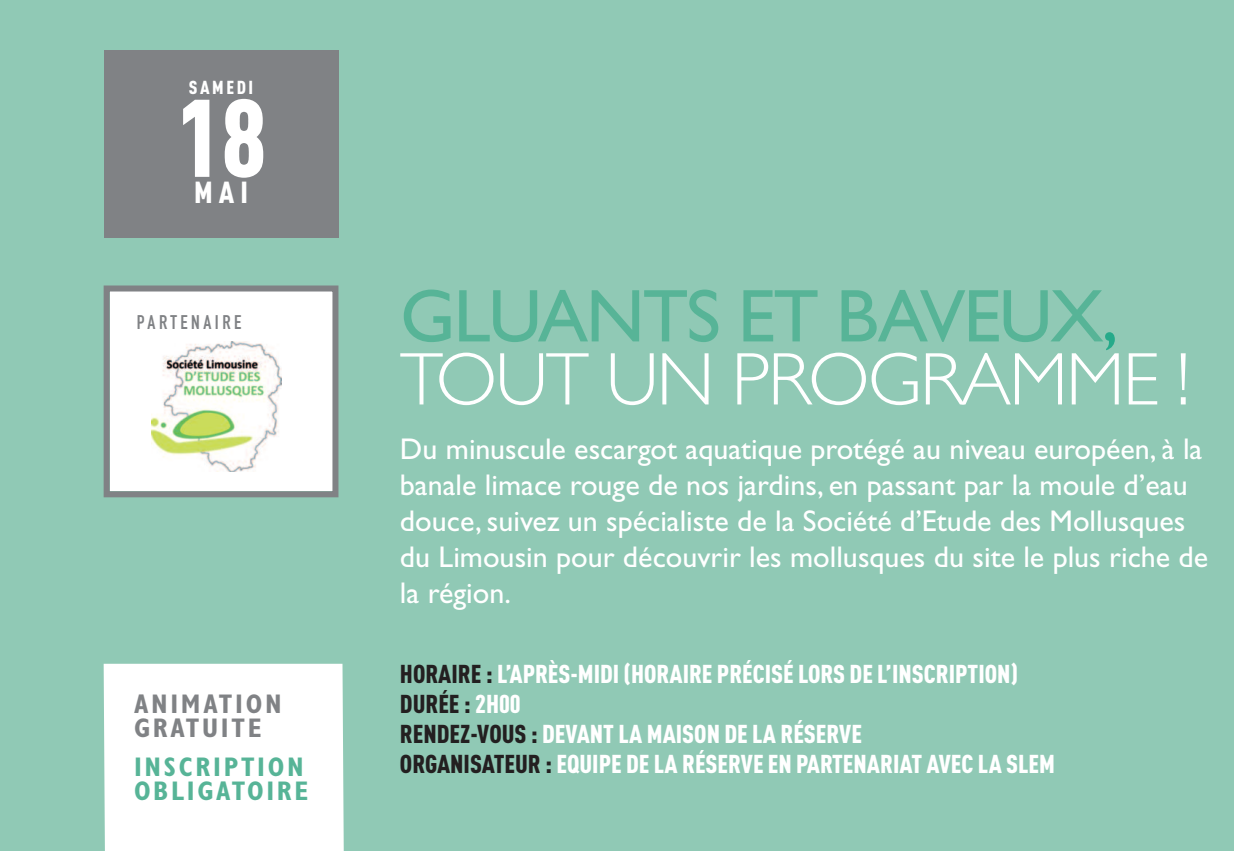
<style>
.page{position:relative;width:1234px;height:851px;background:#fff}
.page>*{position:absolute;margin:0;border:0;box-sizing:border-box;transform-origin:0 0}
.t1{font:900 108.3px "DIN Cond";color:#fff}
.t2{font:300 75px/63px "Gill Sans Std";letter-spacing:-.025em;color:#fff}
.t3{font:30px/36px "Gill Sans Std";color:#fff}
.t4{font:900 30px "DIN Cond";color:#fff}
.t5{font:700 condensed 27px/24px "Gill Sans Std";letter-spacing:.1em;color:#57b497}
.t6{font:700 condensed 27px/24px "Gill Sans Std";letter-spacing:.1em;color:#808285}
.t7{font:900 25.5px/30px "DIN Cond";color:#fff}
.t8{font:19.5px "DIN Engschrift";letter-spacing:.18em;color:#808285}
.t9{font:900 18.6px "DIN Cond";letter-spacing:.14em;color:#fff}
.s1{font-weight:400;color:#57b497}
.s2{font-weight:400;color:#26aa8a}
.s3{color:#231f20}
</style>
<div class="page">
<div style="left:0;top:0;width:1233px;height:850px;background:#90c9b5"></div>
<div style="left:110px;top:291px;width:222px;height:200px;background:#fff"></div>
<div style="left:104px;top:285px;width:234px;height:212px;border:6px solid #808285"></div>
<img style="left:151px;top:341px;width:130px;height:130px">
<div style="left:104px;top:663px;width:240px;height:187px;background:#fff"></div>
<div style="left:104px;top:51px;width:234px;height:187px;background:#808285"></div>
<p class="t9" style="left:189px;top:77px;width:66px">SAMEDI</p>
<h1 class="t1" style="left:175px;top:73px;width:93px">18</h1>
<p class="t4" style="left:194px;top:175px;width:55px">MAI</p>
<p class="t8" style="left:137px;top:315px;width:106px">PARTENAIRE</p>
<p class="t6" style="left:134px;top:694px;width:149px">ANIMATION<br>GRATUITE</p>
<p class="t5" style="left:134px;top:757px;width:176px">INSCRIPTION<br>OBLIGATOIRE</p>
<h2 class="t2" style="left:400px;top:291px;width:791px"><span class="s1">gLuants et baveux</span><span class="s2">,<br></span>TOUT UN PROGRAMME !</h2>
<p class="t3" style="left:400px;top:433px;width:809px">du minuscule escargot aquatique protégé au niveau européen, à la banale limace rouge de nos jardins, en passant par la moule d’eau douce, suivez un spécialiste de la société d’etude des Mollusques du Limousin pour découvrir les mollusques du site le plus riche de la région.</p>
<p class="t7" style="left:400px;top:658px;width:656px"><span class="s3">HORAIRE :</span> L’APRÈS-MIDI (HORAIRE PRÉCISÉ LORS DE L’INSCRIPTION)<br><span class="s3">DURÉE :</span> 2H00<br><span class="s3">RENDEZ-VOUS :</span> DEVANT LA MAISON DE LA RÉSERVE<br><span class="s3">ORGANISATEUR :</span> EQUIPE DE LA RÉSERVE EN PARTENARIAT AVEC LA SLEM</p>
</div>
